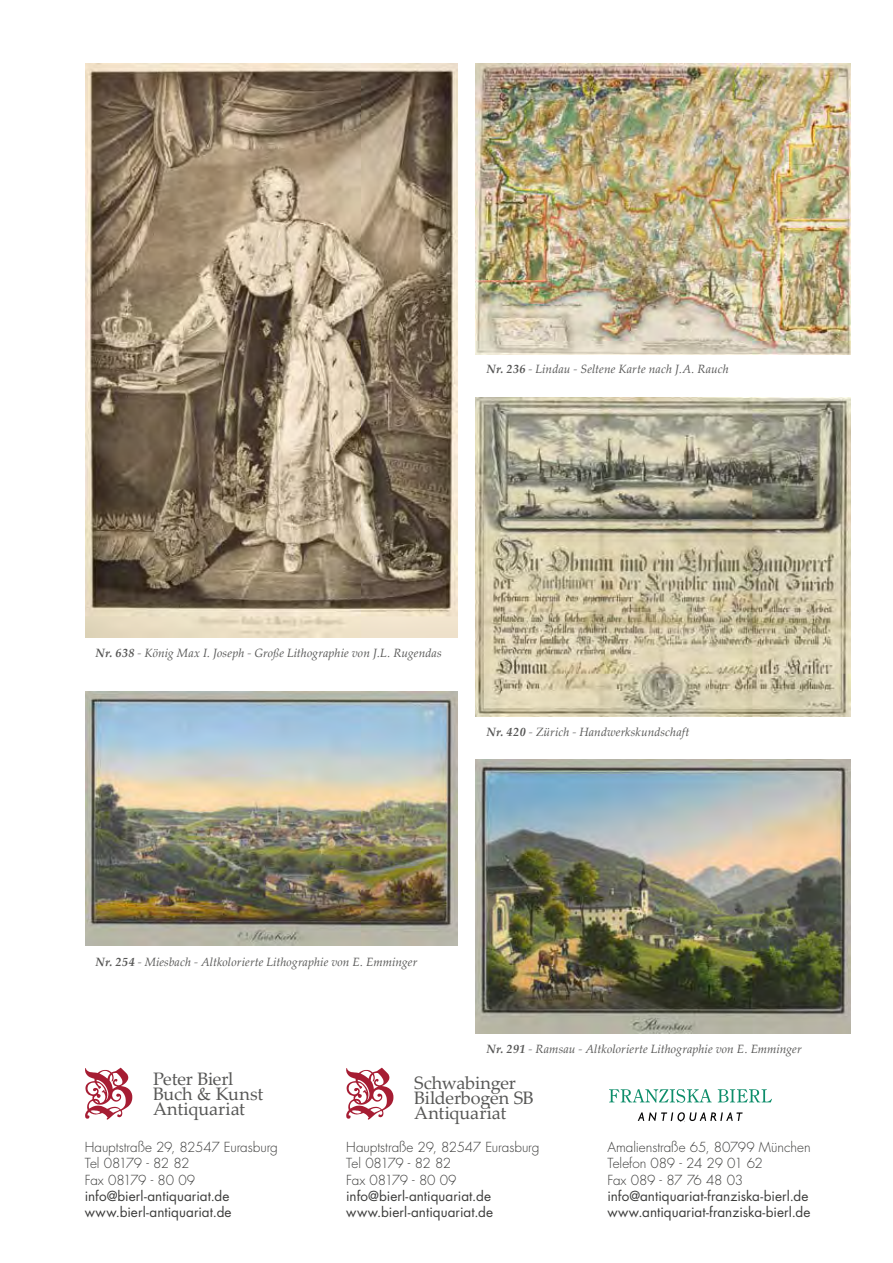
<style>
.page{position:relative;width:893px;height:1263px;background:#fff}
.page>*{position:absolute;margin:0;border:0;box-sizing:border-box;transform-origin:0 0}
.t1{font:18px/15px "Palatino Linotype";letter-spacing:-.01em;color:#575756}
.t2{font:300 13.5px/16.2px "Futura Std";letter-spacing:-.005em;color:#3c3c3b}
.t3{font:13.5px/16.2px "Futura Std";color:#3c3c3b}
.t4{font:italic 12px "Palatino Linotype";letter-spacing:.005em;color:#575756}
.s1{font-weight:700}
</style>
<div class="page">
<svg style="left:346px;top:1068px;width:47px;height:51px"></svg>
<svg style="left:609px;top:1089px;width:163px;height:14px"></svg>
<svg style="left:638px;top:1112px;width:105px;height:9px"></svg>
<img style="left:85px;top:64px;width:373px;height:574px">
<img style="left:476px;top:64px;width:374px;height:290px">
<img style="left:85px;top:691px;width:373px;height:255px">
<img style="left:476px;top:398px;width:374px;height:318px">
<svg style="left:85px;top:1068px;width:47px;height:51px"></svg>
<img style="left:476px;top:759px;width:374px;height:274px">
<p class="t4" style="left:486px;top:361px;width:244px"><span class="s1">Nr. 236</span> - Lindau - Seltene Karte nach J.A. Rauch</p>
<p class="t4" style="left:95px;top:645px;width:348px"><span class="s1">Nr. 638</span> - König Max I. Joseph - Große Lithographie von J.L. Rugendas</p>
<p class="t4" style="left:486px;top:723px;width:204px"><span class="s1">Nr. 420</span> - Zürich - Handwerkskundschaft</p>
<p class="t4" style="left:95px;top:953px;width:323px"><span class="s1">Nr. 254</span> - Miesbach - Altkolorierte Lithographie von E. Emminger</p>
<p class="t4" style="left:486px;top:1040px;width:317px"><span class="s1">Nr. 291</span> - Ramsau - Altkolorierte Lithographie von E. Emminger</p>
<h1 class="t1" style="left:153px;top:1071px;width:112px">Peter Bierl<br>Buch &amp; Kunst<br>Antiquariat</h1>
<p class="t2" style="left:85px;top:1139px;width:195px">Hauptstraße 29, 82547 Eurasburg<br>Tel 08179 - 82 82<br>Fax 08179 - 80 09</p>
<p class="t3" style="left:85px;top:1188px;width:148px">info@bierl-antiquariat.de www.bierl-antiquariat.de</p>
<h1 class="t1" style="left:414px;top:1074px;width:121px">Schwabinger<br>Bilderbogen SB<br>Antiquariat</h1>
<p class="t2" style="left:346px;top:1139px;width:195px">Hauptstraße 29, 82547 Eurasburg<br>Tel 08179 - 82 82<br>Fax 08179 - 80 09</p>
<p class="t3" style="left:346px;top:1188px;width:148px">info@bierl-antiquariat.de www.bierl-antiquariat.de</p>
<p class="t2" style="left:607px;top:1139px;width:205px">Amalienstraße 65, 80799 München<br>Telefon 089 - 24 29 01 62<br>Fax 089 - 87 76 48 03</p>
<p class="t3" style="left:607px;top:1188px;width:205px">info@antiquariat-franziska-bierl.de www.antiquariat-franziska-bierl.de</p>
</div>
